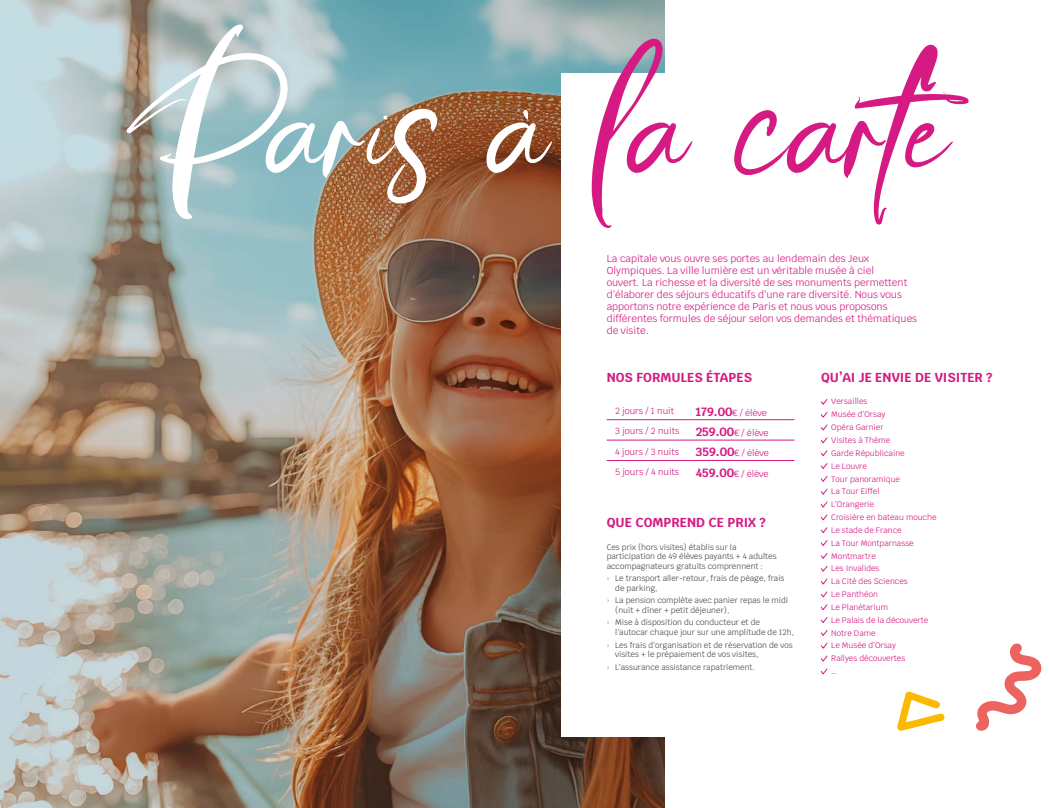
<style>
.page{position:relative;width:1049px;height:808px;background:#fff}
.page>*{position:absolute;margin:0;border:0;box-sizing:border-box;transform-origin:0 0}
.t1{font:165px "Story Fresh Brush";color:#d51b83}
.t2{font:700 13px "Krub";color:#d51b83}
.t3{font:10px/12px "Krub";color:#d51b83}
.t4{font:9px "Krub";color:#d51b83}
.t5{font:8px/9.6px "Krub";color:#4a4a49}
.t6{font:8px/12.8px "Krub";color:#d51b83}
.s1{color:#fff}
.s2{font-weight:700;font-size:12px}
.s3{color:#da4c94}
</style>
<div class="page">
<img style="left:0;top:0;width:664px;height:808px">
<div style="left:561px;top:74px;width:423px;height:663px;background:#fff"></div>
<hr style="left:607px;top:419px;width:85px;height:1px;background:#d51b83">
<hr style="left:692px;top:419px;width:102px;height:1px;background:#d51b83">
<hr style="left:607px;top:440px;width:85px;height:1px;background:#d51b83">
<hr style="left:692px;top:440px;width:102px;height:1px;background:#d51b83">
<hr style="left:607px;top:460px;width:85px;height:1px;background:#d51b83">
<hr style="left:692px;top:460px;width:102px;height:1px;background:#d51b83">
<svg style="left:821px;top:399px;width:6px;height:6px"></svg>
<svg style="left:821px;top:412px;width:6px;height:6px"></svg>
<svg style="left:821px;top:425px;width:6px;height:5px"></svg>
<svg style="left:821px;top:437px;width:6px;height:6px"></svg>
<svg style="left:821px;top:450px;width:6px;height:6px"></svg>
<svg style="left:821px;top:463px;width:6px;height:6px"></svg>
<svg style="left:821px;top:476px;width:6px;height:6px"></svg>
<svg style="left:821px;top:489px;width:6px;height:6px"></svg>
<svg style="left:821px;top:502px;width:6px;height:5px"></svg>
<svg style="left:821px;top:514px;width:6px;height:6px"></svg>
<svg style="left:821px;top:527px;width:6px;height:6px"></svg>
<svg style="left:821px;top:540px;width:6px;height:6px"></svg>
<svg style="left:821px;top:553px;width:6px;height:6px"></svg>
<svg style="left:821px;top:566px;width:6px;height:6px"></svg>
<svg style="left:821px;top:579px;width:6px;height:5px"></svg>
<svg style="left:821px;top:591px;width:6px;height:6px"></svg>
<svg style="left:821px;top:604px;width:6px;height:6px"></svg>
<svg style="left:821px;top:617px;width:6px;height:6px"></svg>
<svg style="left:821px;top:630px;width:6px;height:6px"></svg>
<svg style="left:821px;top:643px;width:6px;height:6px"></svg>
<svg style="left:821px;top:656px;width:6px;height:5px"></svg>
<svg style="left:821px;top:668px;width:6px;height:6px"></svg>
<svg style="left:976px;top:643px;width:66px;height:88px"></svg>
<svg style="left:897px;top:691px;width:48px;height:40px"></svg>
<h1 class="t1" style="left:145px;top:24px;width:847px"><span class="s1">Paris à</span> la carte</h1>
<p class="t3" style="left:607px;top:253px;width:312px">La capitale vous ouvre ses portes au lendemain des Jeux Olympiques. La ville lumière est un véritable musée à ciel<br>ouvert. La richesse et la diversité de ses monuments permettent d’élaborer des séjours éducatifs d’une rare diversité. Nous vous apportons notre expérience de Paris et nous vous proposons différentes formules de séjour selon vos demandes et thématiques de visite.</p>
<h2 class="t2" style="left:607px;top:370px;width:147px">NOS FORMULES ÉTAPES</h2>
<p class="t4" style="left:615px;top:403px;width:61px">2 jours / 1 nuit</p>
<p class="t4" style="left:696px;top:405px;width:73px"><span class="s2">179.00</span>€ / élève</p>
<p class="t4" style="left:615px;top:424px;width:66px">3 jours / 2 nuits</p>
<p class="t4" style="left:696px;top:425px;width:74px"><span class="s2">259.00</span>€ / élève</p>
<p class="t4" style="left:615px;top:444px;width:66px">4 jours / 3 nuits</p>
<p class="t4" style="left:696px;top:445px;width:74px"><span class="s2">359.00</span>€ / élève</p>
<p class="t4" style="left:615px;top:464px;width:66px">5 jours / 4 nuits</p>
<p class="t4" style="left:696px;top:466px;width:74px"><span class="s2">459.00</span>€ / élève</p>
<h2 class="t2" style="left:607px;top:514px;width:160px">QUE COMPREND CE PRIX ?</h2>
<p class="t5" style="left:607px;top:542px;width:171px">Ces prix (hors visites) établis sur la participation de 49 élèves payants + 4 adultes accompagnateurs gratuits comprennent :</p>
<p class="t5" style="left:615px;top:574px;width:171px;text-indent:-9px"><span class="s3">›</span> Le transport aller-retour, frais de péage, frais de parking,</p>
<p class="t5" style="left:615px;top:596px;width:175px;text-indent:-9px"><span class="s3">›</span> La pension complète avec panier repas le midi (nuit + dîner + petit déjeuner),</p>
<p class="t5" style="left:615px;top:618px;width:181px;text-indent:-9px"><span class="s3">›</span> Mise à disposition du conducteur et de l’autocar chaque jour sur une amplitude de 12h,</p>
<p class="t5" style="left:615px;top:640px;width:179px;text-indent:-9px"><span class="s3">›</span> Les frais d’organisation et de réservation de vos visites + le prépaiement de vos visites,</p>
<p class="t5" style="left:607px;top:662px;width:150px"><span class="s3">›</span> L’assurance assistance rapatriement.</p>
<h2 class="t2" style="left:821px;top:370px;width:173px">QU’AI JE ENVIE DE VISITER ?</h2>
<p class="t6" style="left:831px;top:395px;width:107px">Versailles<br>Musée d’Orsay<br>Opéra Garnier<br>Visites à Thème<br>Garde Républicaine<br>Le Louvre<br>Tour panoramique<br>La Tour Eiffel<br>L’Orangerie<br>Croisière en bateau mouche<br>Le stade de France<br>La Tour Montparnasse<br>Montmartre<br>Les Invalides<br>La Cité des Sciences<br>Le Panthéon<br>Le Planétarium<br>Le Palais de la découverte<br>Notre Dame<br>Le Musée d’Orsay<br>Rallyes découvertes<br>…</p>
</div>
